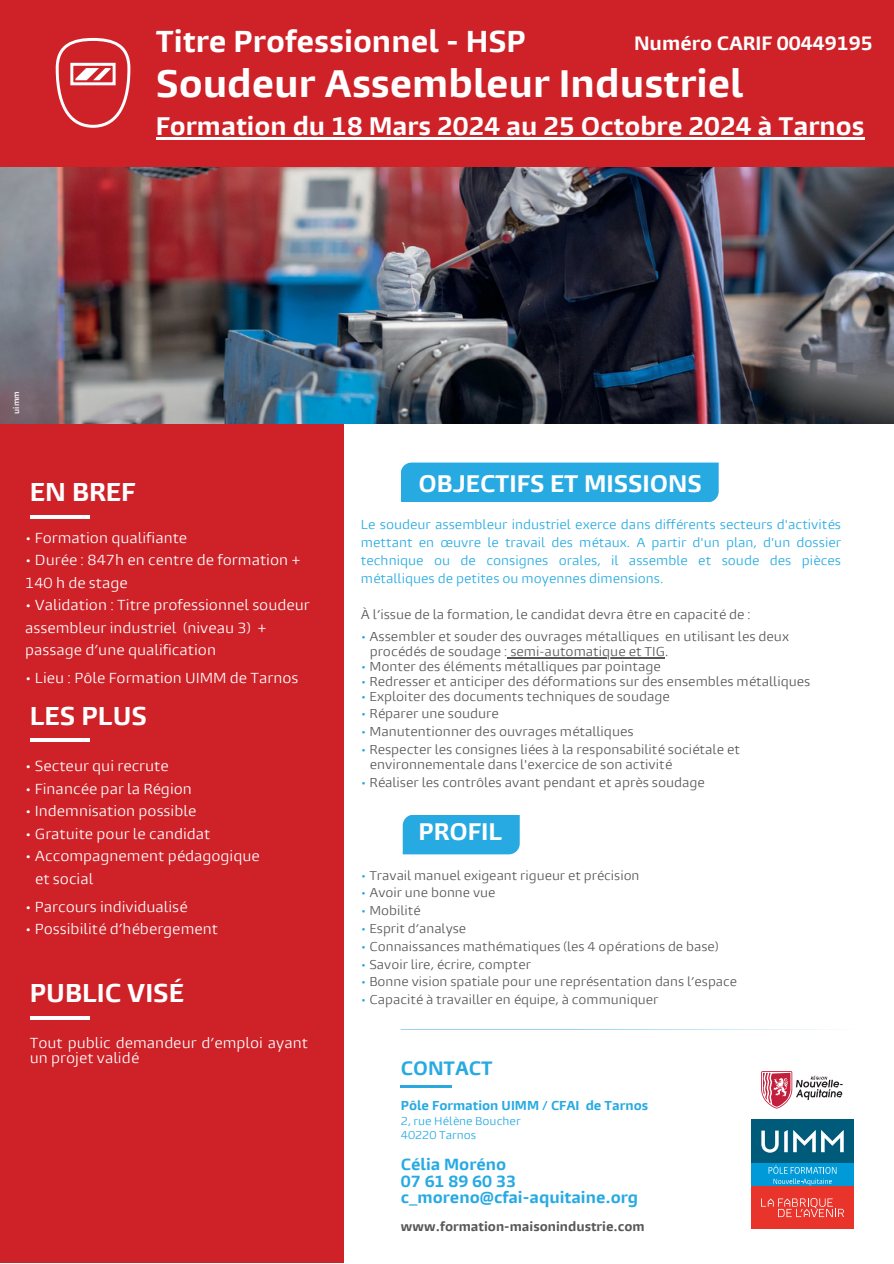
<style>
.page{position:relative;width:894px;height:1264px;background:#fff}
.page>*{position:absolute;margin:0;border:0;box-sizing:border-box;transform-origin:0 0}
.t1{font:700 35.7px "Burlingame Pro";color:#fff}
.t2{font:700 28.2px "Burlingame Pro";color:#fff}
.t3{font:700 24px "Burlingame Pro";color:#fff}
.t4{font:700 23.7px "Burlingame Pro";color:#fff}
.t5{font:700 22.2px "Burlingame Pro";color:#fff}
.t6{font:700 18px "Burlingame Pro";color:#fff}
.t7{font:700 18px "Burlingame Pro";color:#27aae2}
.t8{font:700 15px "Burlingame Pro";color:#27aae2}
.t9{font:13.5px/22.5px "Burlingame Pro";color:#fff}
.t10{font:12px "Burlingame Pro";color:#58585a}
.t11{font:12px/18px "Burlingame Pro";color:#27aae2;text-align:justify}
.t12{font:700 12px "Burlingame Pro";color:#58585a}
.t13{font:700 12px "Burlingame Pro";color:#27aae2}
.t14{font:11.85px "Burlingame Pro";color:#58585a}
.t15{font:10.5px "Burlingame Pro";color:#27aae2}
.t16{font:600 7.5px "Burlingame Pro";color:#fff}
.s1{color:#27aae2}
</style>
<div class="page">
<div style="left:0;top:411px;width:344px;height:851px;background:#cf2128"></div>
<img style="left:0;top:166px;width:893px;height:257px">
<hr style="left:30px;top:516px;width:60px;height:3px;background:#fff">
<hr style="left:30px;top:738px;width:60px;height:3px;background:#fff">
<hr style="left:30px;top:1016px;width:60px;height:3px;background:#fff">
<div style="left:402px;top:815px;width:117px;height:39px;background:#27aae2"></div>
<div style="left:401px;top:462px;width:317px;height:40px;background:#27aae2"></div>
<hr style="left:401px;top:1085px;width:51px;height:3px;background:#2aa9e0">
<div style="left:0;top:0;width:893px;height:166px;background:#cf2128"></div>
<svg style="left:56px;top:38px;width:74px;height:90px"></svg>
<div style="left:750px;top:1119px;width:103px;height:43px;background:#005b7a"></div>
<svg style="left:761px;top:1130px;width:17px;height:22px"></svg>
<svg style="left:784px;top:1130px;width:3px;height:22px"></svg>
<svg style="left:793px;top:1130px;width:50px;height:22px"></svg>
<div style="left:750px;top:1185px;width:103px;height:44px;background:#e8342b"></div>
<svg style="left:761px;top:1198px;width:82px;height:19px"></svg>
<div style="left:750px;top:1162px;width:103px;height:23px;background:#009ad8"></div>
<svg style="left:768px;top:1165px;width:68px;height:20px"></svg>
<svg style="left:761px;top:1071px;width:81px;height:37px"></svg>
<hr style="left:507px;top:657px;width:158px;height:1px;background:#58585a">
<hr style="left:156px;top:137px;width:708px;height:3px;background:#fff">
<h6 class="t2" style="left:156px;top:30px;width:371px">Titre Professionnel - HSP</h6>
<p class="t6" style="left:634px;top:36px;width:240px">Numéro CARIF 00449195</p>
<p class="t1" style="left:156px;top:70px;width:588px">Soudeur Assembleur Industriel</p>
<p class="t4" style="left:156px;top:117px;width:710px">Formation du 18 Mars 2024 au 25 Octobre 2024 à Tarnos</p>
<p class="t16" style="left:13px;top:413px;width:24px;rotate:-90deg">uimm</p>
<p class="t3" style="left:30px;top:483px;width:107px">EN BREF</p>
<p class="t5" style="left:418px;top:475px;width:285px">OBJECTIFS ET MISSIONS</p>
<p class="t9" style="left:25px;top:528px;width:163px">• Formation qualifiante</p>
<p class="t9" style="left:25px;top:550px;width:277px">• Durée : 847h en centre de formation +<br>140 h de stage</p>
<p class="t9" style="left:25px;top:595px;width:286px">• Validation : Titre professionnel soudeur assembleur industriel (niveau 3) + passage d’une qualification</p>
<p class="t9" style="left:25px;top:668px;width:275px">• Lieu : Pôle Formation UIMM de Tarnos</p>
<p class="t3" style="left:30px;top:706px;width:118px">LES PLUS</p>
<p class="t9" style="left:25px;top:756px;width:145px">• Secteur qui recrute</p>
<p class="t9" style="left:25px;top:778px;width:168px">• Financée par la Région</p>
<p class="t9" style="left:25px;top:801px;width:173px">• Indemnisation possible</p>
<p class="t9" style="left:25px;top:823px;width:187px">• Gratuite pour le candidat</p>
<h5 class="t9" style="left:25px;top:846px;width:236px">• Accompagnement pédagogique</h5>
<p class="t9" style="left:35px;top:868px;width:60px">et social</p>
<p class="t9" style="left:25px;top:896px;width:164px">• Parcours individualisé</p>
<p class="t9" style="left:25px;top:919px;width:194px">• Possibilité d’hébergement</p>
<p class="t3" style="left:30px;top:983px;width:156px">PUBLIC VISÉ</p>
<h3 class="t9" style="left:30px;top:1036px;width:279px;line-height:15.8px">Tout public demandeur d’emploi ayant un projet validé</h3>
<p class="t11" style="left:361px;top:517px;width:481px">Le soudeur assembleur industriel exerce dans différents secteurs d'activités mettant en œuvre le travail des métaux. A partir d'un plan, d'un dossier technique ou de consignes orales, il assemble et soude des pièces métalliques de petites ou moyennes dimensions.</p>
<p class="t10" style="left:361px;top:610px;width:391px">À l’issue de la formation, le candidat devra être en capacité de :</p>
<p class="t10" style="left:361px;top:632px;width:429px"><span class="s1">•</span> Assembler et souder des ouvrages métalliques en utilisant les deux</p>
<p class="t10" style="left:369px;top:647px;width:300px">procédés de soudage : semi-automatique et TIG.</p>
<p class="t10" style="left:361px;top:662px;width:301px"><span class="s1">•</span> Monter des éléments métalliques par pointage</p>
<p class="t10" style="left:361px;top:677px;width:451px"><span class="s1">•</span> Redresser et anticiper des déformations sur des ensembles métalliques</p>
<p class="t10" style="left:361px;top:692px;width:310px"><span class="s1">•</span> Exploiter des documents techniques de soudage</p>
<p class="t10" style="left:361px;top:709px;width:139px"><span class="s1">•</span> Réparer une soudure</p>
<h3 class="t10" style="left:361px;top:727px;width:274px"><span class="s1">•</span> Manutentionner des ouvrages métalliques</h3>
<p class="t10" style="left:361px;top:745px;width:380px"><span class="s1">•</span> Respecter les consignes liées à la responsabilité sociétale et</p>
<h3 class="t10" style="left:369px;top:760px;width:304px">environnementale dans l'exercice de son activité</h3>
<p class="t10" style="left:361px;top:778px;width:345px"><span class="s1">•</span> Réaliser les contrôles avant pendant et après soudage</p>
<p class="t5" style="left:418px;top:822px;width:85px">PROFIL</p>
<p class="t14" style="left:361px;top:870px;width:280px"><span class="s1">•</span> Travail manuel exigeant rigueur et précision</p>
<p class="t14" style="left:361px;top:888px;width:136px"><span class="s1">•</span> Avoir une bonne vue</p>
<h3 class="t14" style="left:361px;top:906px;width:61px"><span class="s1">•</span> Mobilité</h3>
<p class="t14" style="left:361px;top:924px;width:107px"><span class="s1">•</span> Esprit d’analyse</p>
<p class="t14" style="left:361px;top:941px;width:359px"><span class="s1">•</span> Connaissances mathématiques (les 4 opérations de base)</p>
<p class="t14" style="left:361px;top:959px;width:171px"><span class="s1">•</span> Savoir lire, écrire, compter</p>
<p class="t14" style="left:361px;top:977px;width:378px"><span class="s1">•</span> Bonne vision spatiale pour une représentation dans l’espace</p>
<h3 class="t14" style="left:361px;top:995px;width:299px"><span class="s1">•</span> Capacité à travailler en équipe, à communiquer</h3>
<p class="t7" style="left:401px;top:1061px;width:93px">CONTACT</p>
<h1 class="t13" style="left:401px;top:1100px;width:249px">Pôle Formation UIMM / CFAI de Tarnos</h1>
<p class="t15" style="left:401px;top:1116px;width:121px">2, rue Hélène Boucher</p>
<p class="t15" style="left:401px;top:1131px;width:77px">40220 Tarnos</p>
<p class="t8" style="left:401px;top:1158px;width:107px">Célia Moréno</p>
<p class="t8" style="left:401px;top:1175px;width:117px">07 61 89 60 33</p>
<p class="t8" style="left:401px;top:1191px;width:239px">c_moreno@cfai-aquitaine.org</p>
<h4 class="t12" style="left:401px;top:1222px;width:245px">www.formation-maisonindustrie.com</h4>
</div>
